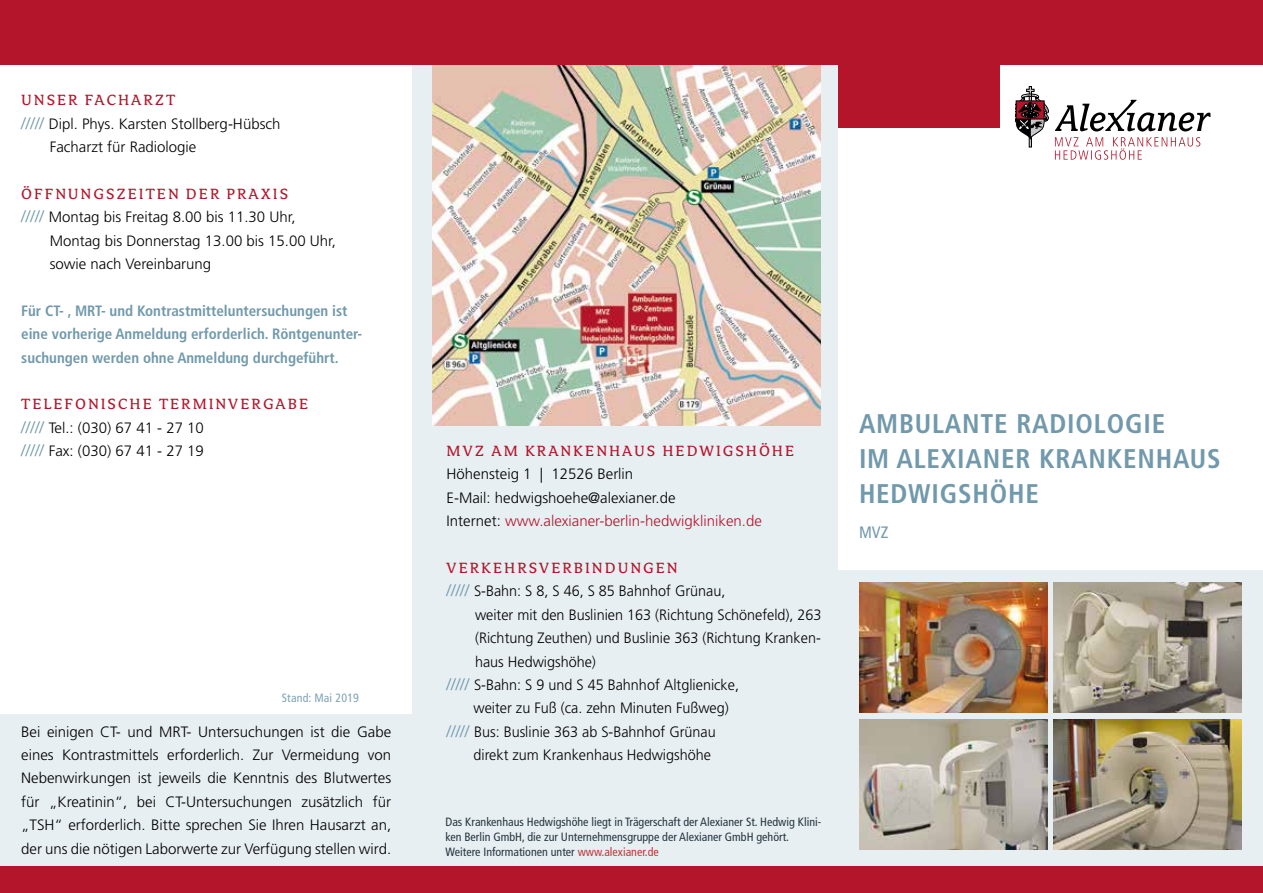
<style>
.page{position:relative;width:1263px;height:893px;background:#fff}
.page>*{position:absolute;margin:0;border:0;box-sizing:border-box;transform-origin:0 0}
.t1{font:700 condensed 27px/35.1px "Frutiger LT Std";letter-spacing:.03em;color:#7199ac}
.t2{font:16.5px "Avance";letter-spacing:.12em;color:#b5152b}
.t3{font:condensed 16.5px "Frutiger LT Std";color:#7199ac}
.t4{font:300 15px/23.4px "Frutiger LT Std";color:#000}
.t5{font:300 15px "Frutiger LT Std";color:#000;scale:.96 1}
.t6{font:700 condensed 15px/23.4px "Frutiger LT Std";color:#7199ac}
.t7{font:condensed 12px/15px "Frutiger LT Std";color:#24353e}
.t8{font:condensed 12px "Frutiger LT Std";letter-spacing:.015em;color:#7ea3b4}
.s1{font-size:16.5px;color:#7199ac}
.s2{color:#b5152b}
.s3{color:#bc3736}
</style>
<div class="page">
<div style="left:412px;top:1px;width:426px;height:891px;background:#e8eff3"></div>
<div style="left:838px;top:0;width:161px;height:128px;background:#b5152b"></div>
<svg style="left:1016px;top:86px;width:33px;height:61px"></svg>
<svg style="left:1055px;top:100px;width:155px;height:60px"></svg>
<div style="left:0;top:714px;width:412px;height:153px;background:#e8eff3"></div>
<div style="left:838px;top:570px;width:425px;height:296px;background:#e8eff3"></div>
<img style="left:859px;top:582px;width:188px;height:131px">
<img style="left:1054px;top:582px;width:188px;height:131px">
<img style="left:859px;top:719px;width:188px;height:130px">
<img style="left:1054px;top:719px;width:188px;height:130px">
<img style="left:433px;top:65px;width:388px;height:360px">
<div style="left:0;top:0;width:1263px;height:65px;background:#b5152b"></div>
<div style="left:0;top:866px;width:1263px;height:27px;background:#b5152b"></div>
<p class="t2" style="left:21px;top:91px;width:156px">UNSER FACHARZT</p>
<p class="t4" style="left:50px;top:112px;width:232px;text-indent:-28px"><span class="s1">/////</span> Dipl. Phys. Karsten Stollberg-Hübsch<br>Facharzt für Radiologie</p>
<p class="t2" style="left:21px;top:185px;width:268px">ÖFFNUNGSZEITEN DER PRAXIS</p>
<p class="t4" style="left:50px;top:206px;width:288px;text-indent:-28px"><span class="s1">/////</span> Montag bis Freitag 8.00 bis 11.30 Uhr,<br>Montag bis Donnerstag 13.00 bis 15.00 Uhr, sowie nach Vereinbarung</p>
<p class="t6" style="left:21px;top:299px;width:342px">Für CT- , MRT- und Kontrastmitteluntersuchungen ist eine vorherige Anmeldung erforderlich. Röntgenunter&shy;suchungen werden ohne Anmeldung durchgeführt.</p>
<p class="t2" style="left:21px;top:395px;width:289px">TELEFONISCHE TERMINVERGABE</p>
<p class="t4" style="left:21px;top:416px;width:184px"><span class="s1">/////</span> Tel.: (030) 67 41 - 27 10 <span class="s1">/////</span> Fax: (030) 67 41 - 27 19</p>
<h1 class="t1" style="left:859px;top:406px;width:363px">AMBULANTE RADIOLOGIE<br>IM ALEXIANER KRANKENHAUS<br>HEDWIGSHÖHE</h1>
<p class="t3" style="left:859px;top:523px;width:31px">MVZ</p>
<p class="t2" style="left:446px;top:442px;width:349px">MVZ AM KRANKENHAUS HEDWIGSHÖHE</p>
<p class="t4" style="left:446px;top:463px;width:317px">Höhensteig 1 | 12526 Berlin<br>E-Mail: hedwigshoehe@alexianer.de<br>Internet: <span class="s2">www.alexianer-berlin-hedwigkliniken.de</span></p>
<p class="t2" style="left:446px;top:559px;width:233px">VERKEHRSVERBINDUNGEN</p>
<p class="t5" style="left:446px;top:583px;width:292px"><span class="s1">/////</span> S-Bahn: S 8, S 46, S 85 Bahnhof Grünau,</p>
<p class="t5" style="left:475px;top:606px;width:362px">weiter mit den Buslinien 163 (Richtung Schönefeld), 263</p>
<p class="t5" style="left:475px;top:629px;width:362px">(Richtung Zeuthen) und Buslinie 363 (Richtung Kranken-</p>
<p class="t5" style="left:475px;top:653px;width:127px">haus Hedwigshöhe)</p>
<p class="t5" style="left:446px;top:676px;width:306px"><span class="s1">/////</span> S-Bahn: S 9 und S 45 Bahnhof Altglienicke,</p>
<p class="t5" style="left:474px;top:700px;width:267px">weiter zu Fuß (ca. zehn Minuten Fußweg)</p>
<p class="t5" style="left:446px;top:723px;width:282px"><span class="s1">/////</span> Bus: Buslinie 363 ab S-Bahnhof Grünau</p>
<p class="t5" style="left:474px;top:746px;width:249px">direkt zum Krankenhaus Hedwigshöhe</p>
<p class="t8" style="left:282px;top:690px;width:79px">Stand: Mai 2019</p>
<p class="t4" style="left:21px;top:720px;width:371px;text-align:justify">Bei einigen CT- und MRT- Untersuchungen ist die Gabe eines Kontrastmittels erforderlich. Zur Vermeidung von Nebenwirkungen ist jeweils die Kenntnis des Blutwertes für „Kreatinin“, bei CT-Untersuchungen zusätzlich für „TSH“ erforderlich. Bitte sprechen Sie Ihren Hausarzt an, der uns die nötigen Laborwerte zur Verfügung stellen wird.</p>
<p class="t7" style="left:445px;top:815px;width:377px">Das Krankenhaus Hedwigshöhe liegt in Trägerschaft der Alexianer St. Hedwig Klini&shy;ken Berlin GmbH, die zur Unternehmensgruppe der Alexianer GmbH gehört.<br>Weitere Informationen unter <span class="s3">www.alexianer.de</span></p>
</div>
